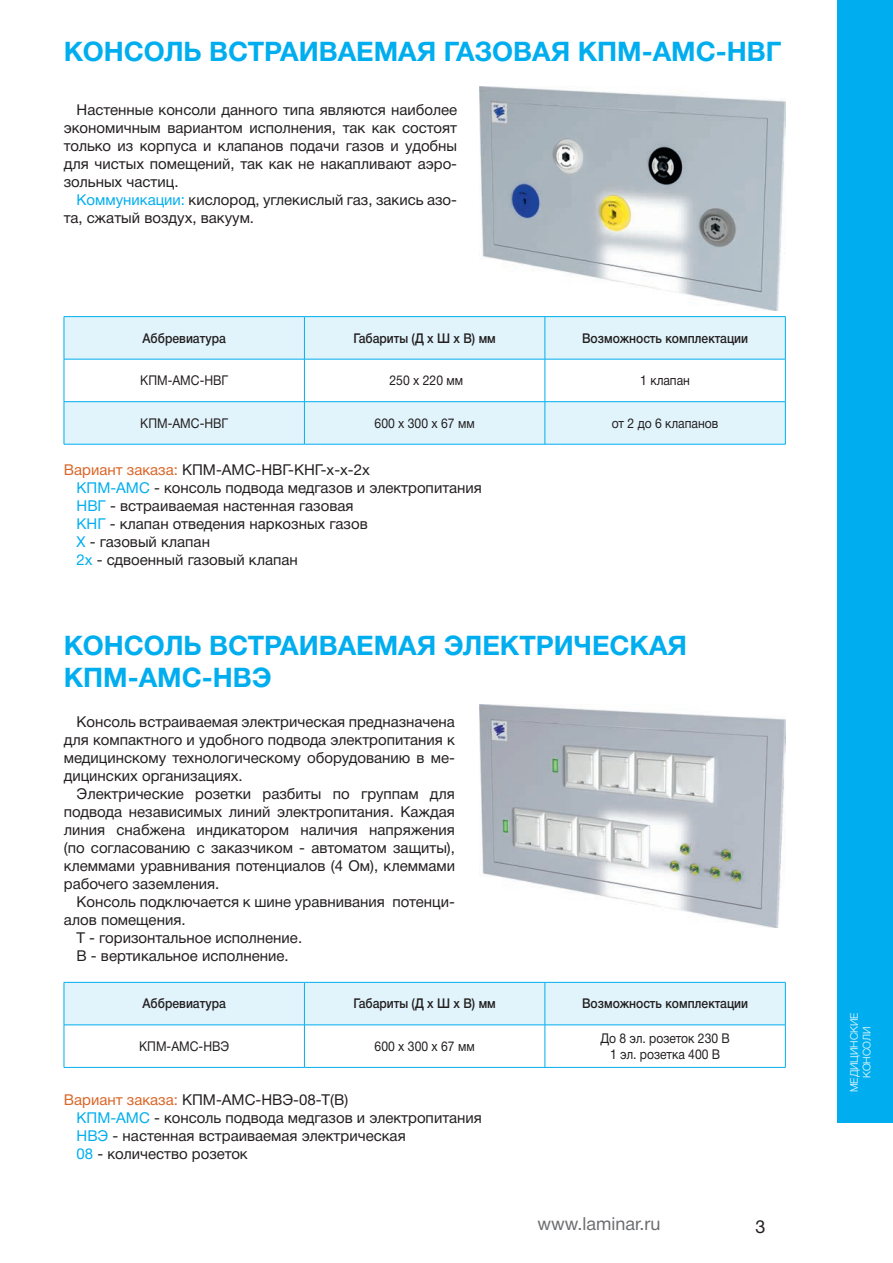
<style>
.page{position:relative;width:893px;height:1263px;background:#fff}
.page>*{position:absolute;margin:0;border:0;box-sizing:border-box;transform-origin:0 0}
.О_Заголовок_Консоли{font:700 27px/32.4px "Helvetica Neue Cyr";color:#00aeef}
.t1{font:18px "Helvetica Neue Cyr";color:#6c6d70}
.t2{font:18px "Helvetica Neue Cyr";color:#231f20}
.О_Основной_текст{font:15px/18px "Helvetica Neue Cyr";color:#231f20;text-align:justify}
.О_таблица{font:13.5px "Helvetica Neue Cyr";color:#231f20;scale:.9 1}
.О_таблица-2{font:500 13.5px "Helvetica Neue Cyr";color:#231f20;scale:.9 1}
.t3{font:300 10.5px/12.6px "Helvetica Neue Cyr";color:#fff;text-align:center}
.s1{color:#00aeef}
.s2{color:#da6527}
</style>
<div class="page">
<div style="left:838px;top:0;width:55px;height:1123px;background:#00aeef"></div>
<svg style="left:65px;top:317px;width:720px;height:127px;fill:#e1f4fc"></svg>
<hr style="left:64px;top:359px;width:240px;height:1px;background:#00aeef">
<hr style="left:304px;top:359px;width:241px;height:1px;background:#00aeef">
<hr style="left:545px;top:359px;width:240px;height:1px;background:#00aeef">
<hr style="left:304px;top:317px;width:1px;height:42px;background:#00aeef">
<hr style="left:545px;top:317px;width:1px;height:42px;background:#00aeef">
<hr style="left:304px;top:359px;width:1px;height:42px;background:#00aeef">
<hr style="left:545px;top:359px;width:1px;height:42px;background:#00aeef">
<hr style="left:64px;top:401px;width:240px;height:1px;background:#00aeef">
<hr style="left:304px;top:401px;width:241px;height:1px;background:#00aeef">
<hr style="left:304px;top:402px;width:1px;height:42px;background:#00aeef">
<hr style="left:545px;top:401px;width:240px;height:1px;background:#00aeef">
<hr style="left:545px;top:402px;width:1px;height:42px;background:#00aeef">
<hr style="left:64px;top:316px;width:240px;height:1px;background:#00aeef">
<hr style="left:64px;top:317px;width:1px;height:42px;background:#00aeef">
<hr style="left:304px;top:316px;width:241px;height:1px;background:#00aeef">
<hr style="left:545px;top:316px;width:240px;height:1px;background:#00aeef">
<hr style="left:785px;top:317px;width:1px;height:42px;background:#00aeef">
<hr style="left:64px;top:359px;width:1px;height:42px;background:#00aeef">
<hr style="left:785px;top:359px;width:1px;height:42px;background:#00aeef">
<hr style="left:64px;top:402px;width:1px;height:42px;background:#00aeef">
<hr style="left:785px;top:402px;width:1px;height:42px;background:#00aeef">
<hr style="left:64px;top:444px;width:240px;height:1px;background:#00aeef">
<hr style="left:304px;top:444px;width:241px;height:1px;background:#00aeef">
<hr style="left:545px;top:444px;width:240px;height:1px;background:#00aeef">
<div style="left:65px;top:983px;width:720px;height:41px;background:#e1f4fc"></div>
<hr style="left:304px;top:982px;width:1px;height:43px;background:#00aeef">
<hr style="left:545px;top:982px;width:1px;height:43px;background:#00aeef">
<hr style="left:64px;top:1024px;width:240px;height:1px;background:#00aeef">
<hr style="left:304px;top:1024px;width:241px;height:1px;background:#00aeef">
<hr style="left:304px;top:1025px;width:1px;height:42px;background:#00aeef">
<hr style="left:545px;top:1024px;width:240px;height:1px;background:#00aeef">
<hr style="left:545px;top:1025px;width:1px;height:42px;background:#00aeef">
<hr style="left:64px;top:982px;width:240px;height:1px;background:#00aeef">
<hr style="left:64px;top:982px;width:1px;height:43px;background:#00aeef">
<hr style="left:304px;top:982px;width:241px;height:1px;background:#00aeef">
<hr style="left:545px;top:982px;width:240px;height:1px;background:#00aeef">
<hr style="left:785px;top:982px;width:1px;height:43px;background:#00aeef">
<hr style="left:64px;top:1025px;width:1px;height:42px;background:#00aeef">
<hr style="left:785px;top:1025px;width:1px;height:42px;background:#00aeef">
<hr style="left:64px;top:1067px;width:240px;height:1px;background:#00aeef">
<hr style="left:304px;top:1067px;width:241px;height:1px;background:#00aeef">
<hr style="left:545px;top:1067px;width:240px;height:1px;background:#00aeef">
<img style="left:479px;top:86px;width:306px;height:224px">
<img style="left:479px;top:704px;width:306px;height:224px">
<p class="О_Заголовок_Консоли" style="left:64px;top:35px;width:719px">КОНСОЛЬ ВСТРАИВАЕМАЯ ГАЗОВАЯ КПМ-АМС-НВГ</p>
<p class="О_Основной_текст" style="left:64px;top:100px;width:395px;text-indent:13px">Настенные консоли данного типа являются наиболее экономичным вариантом исполнения, так как состоят только из корпуса и клапанов подачи газов и удобны для чистых помещений, так как не накапливают аэро&shy;зольных частиц.</p>
<p class="О_Основной_текст" style="left:64px;top:190px;width:395px;text-indent:13px"><span class="s1">Коммуникации:</span> кислород, углекислый газ, закись азо&shy;та, сжатый воздух, вакуум.</p>
<p class="О_таблица-2" style="left:143px;top:331px;width:94px">Аббревиатура</p>
<p class="О_таблица-2" style="left:354px;top:331px;width:160px">Габариты (Д х Ш х В) мм</p>
<p class="О_таблица-2" style="left:582px;top:331px;width:186px">Возможность комплектации</p>
<p class="О_таблица" style="left:140px;top:373px;width:99px">КПМ-АМС-НВГ</p>
<p class="О_таблица" style="left:390px;top:373px;width:83px">250 х 220 мм</p>
<p class="О_таблица" style="left:640px;top:373px;width:57px">1 клапан</p>
<p class="О_таблица" style="left:140px;top:416px;width:99px">КПМ-АМС-НВГ</p>
<p class="О_таблица" style="left:375px;top:416px;width:113px">600 х 300 х 67 мм</p>
<p class="О_таблица" style="left:612px;top:416px;width:120px">от 2 до 6 клапанов</p>
<p class="О_Основной_текст" style="left:64px;top:460px;width:308px"><span class="s2">Вариант заказа:</span> КПМ-АМС-НВГ-КНГ-х-х-2х</p>
<p class="О_Основной_текст" style="left:77px;top:478px;width:407px"><span class="s1">КПМ-АМС</span> - консоль подвода медгазов и электропитания</p>
<p class="О_Основной_текст" style="left:77px;top:496px;width:278px"><span class="s1">НВГ</span> - встраиваемая настенная газовая</p>
<p class="О_Основной_текст" style="left:77px;top:514px;width:293px"><span class="s1">КНГ</span> - клапан отведения наркозных газов</p>
<p class="О_Основной_текст" style="left:77px;top:532px;width:135px"><span class="s1">Х</span> - газовый клапан</p>
<p class="О_Основной_текст" style="left:77px;top:550px;width:223px"><span class="s1">2х</span> - сдвоенный газовый клапан</p>
<p class="О_Заголовок_Консоли" style="left:64px;top:629px;width:625px">КОНСОЛЬ ВСТРАИВАЕМАЯ ЭЛЕКТРИЧЕСКАЯ<br>КПМ-АМС-НВЭ</p>
<p class="О_Основной_текст" style="left:64px;top:712px;width:393px;text-indent:13px">Консоль встраиваемая электрическая предназначена для компактного и удобного подвода электропитания к медицинскому технологическому оборудованию в ме&shy;дицинских организациях.</p>
<p class="О_Основной_текст" style="left:64px;top:784px;width:393px;text-indent:13px">Электрические розетки разбиты по группам для подвода независимых линий электропитания. Каждая линия снабжена индикатором наличия напряжения (по согласованию с заказчиком - автоматом защиты), клеммами уравнивания потенциалов (4 Ом), клеммами рабочего заземления.</p>
<p class="О_Основной_текст" style="left:64px;top:892px;width:393px;text-indent:13px">Консоль подключается к шине уравнивания потенци&shy;алов помещения.</p>
<p class="О_Основной_текст" style="left:77px;top:928px;width:227px">Т - горизонтальное исполнение.</p>
<p class="О_Основной_текст" style="left:77px;top:946px;width:214px">В - вертикальное исполнение.</p>
<p class="О_таблица-2" style="left:143px;top:996px;width:94px">Аббревиатура</p>
<p class="О_таблица-2" style="left:354px;top:996px;width:160px">Габариты (Д х Ш х В) мм</p>
<p class="О_таблица-2" style="left:582px;top:996px;width:186px">Возможность комплектации</p>
<p class="О_таблица" style="left:139px;top:1039px;width:102px">КПМ-АМС-НВЭ</p>
<p class="О_таблица" style="left:375px;top:1039px;width:113px">600 х 300 х 67 мм</p>
<p class="О_таблица" style="left:600px;top:1031px;width:145px">До 8 эл. розеток 230 В</p>
<p class="О_таблица" style="left:610px;top:1047px;width:124px">1 эл. розетка 400 В</p>
<p class="О_Основной_текст" style="left:64px;top:1090px;width:286px"><span class="s2">Вариант заказа:</span> КПМ-АМС-НВЭ-08-Т(В)</p>
<p class="О_Основной_текст" style="left:77px;top:1108px;width:407px"><span class="s1">КПМ-АМС</span> - консоль подвода медгазов и электропитания</p>
<p class="О_Основной_текст" style="left:77px;top:1126px;width:331px"><span class="s1">НВЭ</span> - настенная встраиваемая электрическая</p>
<p class="О_Основной_текст" style="left:77px;top:1144px;width:173px"><span class="s1">08</span> - количество розеток</p>
<p class="t1" style="left:537px;top:1214px;width:124px">www.laminar.ru</p>
<p class="t2" style="left:755px;top:1217px;width:12px">3</p>
<p class="t3" style="left:848px;top:1092px;width:81px;rotate:-90deg">МЕДИЦИНСКИЕ<br>КОНСОЛИ</p>
</div>
